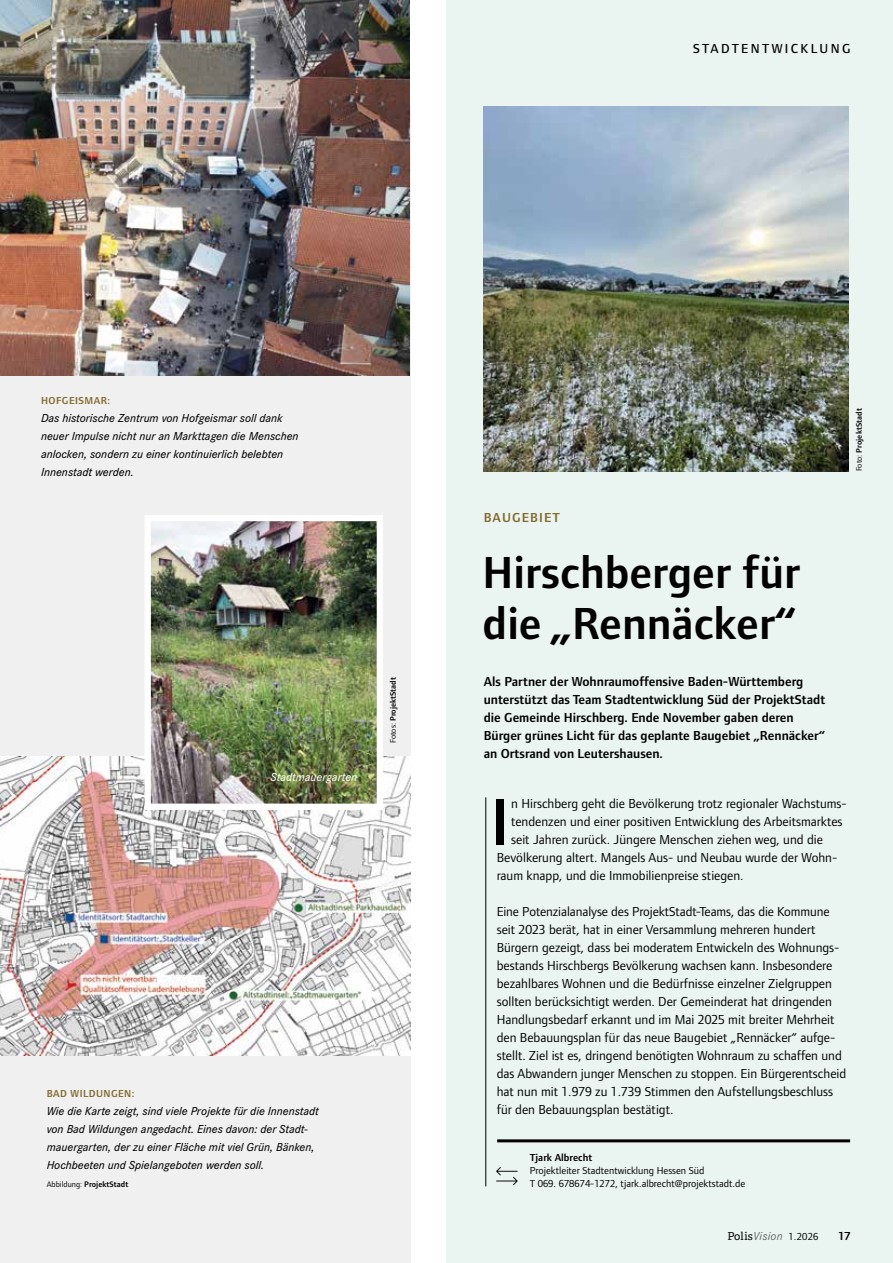
<style>
.page{position:relative;width:893px;height:1263px;background:#fff}
.page>*{position:absolute;margin:0;border:0;box-sizing:border-box;transform-origin:0 0}
.t1{font:500 67.5px "Foundry Form Sans";color:#000}
.t2{font:600 46.5px/51px "Foundry Form Sans";color:#000}
.t3{font:13.5px/18px "Foundry Form Sans";color:#000}
.t4{font:600 13.5px/18px "Foundry Form Sans";color:#000}
.t5{font:500 13.5px "Foundry Form Sans";letter-spacing:.18em;color:#000}
.t6{font:600 13.5px "Foundry Form Sans";letter-spacing:.08em;color:#826b2f}
.t7{font:italic 500 12px/18px "Corporate S Pro";color:#000}
.t8{font:italic 12px "Corporate S Pro";letter-spacing:.02em;color:#646363}
.t9{font:italic 500 12px "Corporate S Pro";color:#fff}
.t10{font:600 12px "Foundry Form Sans";color:#000}
.t11{font:10.5px/12.8px "Foundry Form Sans";color:#000}
.t12{font:600 10.5px "Foundry Form Sans";letter-spacing:.04em;color:#826b2f}
.t13{font:600 10.5px "Foundry Form Sans";color:#000}
.t14{font:600 8.25px "Foundry Form Sans";color:#000}
.s1{font-weight:400}
.s2{font-family:"Adelle";font-style:normal;font-size:10.95px;color:#000}
.s3{font-family:"Foundry Form Sans";font-style:normal;font-size:10.5px;color:#000}
</style>
<div class="page">
<div style="left:446px;top:0;width:447px;height:1263px;background:#eaf5f2"></div>
<img style="left:484px;top:106px;width:365px;height:365px">
<hr style="left:485px;top:797px;width:1px;height:389px;background:#000">
<svg style="left:496px;top:1167px;width:22px;height:18px"></svg>
<hr style="left:497px;top:1139px;width:353px;height:3px;background:#000">
<div style="left:0;top:106px;width:410px;height:1157px;background:#f0f0f0"></div>
<img style="left:0;top:757px;width:410px;height:298px">
<img style="left:0;top:0;width:409px;height:376px">
<img style="left:152px;top:522px;width:224px;height:281px">
<div style="left:145px;top:515px;width:238px;height:295px;border:6px solid #fff"></div>
<p class="t5" style="left:693px;top:41px;width:159px">STADTENTWICKLUNG</p>
<p class="t12" style="left:41px;top:394px;width:71px">HOFGEISMAR:</p>
<p class="t7" style="left:41px;top:408px;width:259px">Das historische Zentrum von Hofgeismar soll dank neuer Impulse nicht nur an Markttagen die Menschen anlocken, sondern zu einer kontinuierlich belebten Innenstadt werden.</p>
<p class="t9" style="left:271px;top:768px;width:88px">Stadtmauergarten</p>
<p class="t14" style="left:389px;top:743px;width:68px;rotate:-90deg"><span class="s1">Fotos:</span> ProjektStadt</p>
<p class="t12" style="left:47px;top:1088px;width:89px">BAD WILDUNGEN:</p>
<p class="t7" style="left:47px;top:1101px;width:274px">Wie die Karte zeigt, sind viele Projekte für die Innenstadt von Bad Wildungen angedacht. Eines davon: der Stadt&shy;mauergarten, der zu einer Fläche mit viel Grün, Bänken, Hochbeeten und Spielangeboten werden soll.</p>
<p class="t14" style="left:47px;top:1180px;width:83px"><span class="s1">Abbildung:</span> ProjektStadt</p>
<p class="t14" style="left:855px;top:471px;width:64px;rotate:-90deg"><span class="s1">Foto:</span> ProjektStadt</p>
<p class="t6" style="left:484px;top:510px;width:78px">BAUGEBIET</p>
<h2 class="t2" style="left:483px;top:546px;width:319px">Hirschberger für die „Rennäcker“</h2>
<p class="t4" style="left:484px;top:672px;width:343px">Als Partner der Wohnraumoffensive Baden-Württemberg unterstützt das Team Stadtentwicklung Süd der ProjektStadt die Gemeinde Hirschberg. Ende November gaben deren Bürger grünes Licht für das geplante Baugebiet „Rennäcker“ an Ortsrand von Leutershausen.</p>
<h1 class="t1" style="left:491px;top:784px;width:19px">I</h1>
<p class="t3" style="left:511px;top:794px;width:337px">n Hirschberg geht die Bevölkerung trotz regionaler Wachstums-</p>
<p class="t3" style="left:511px;top:812px;width:333px">tendenzen und einer positiven Entwicklung des Arbeitsmarktes</p>
<p class="t3" style="left:511px;top:830px;width:313px">seit Jahren zurück. Jüngere Menschen ziehen weg, und die</p>
<p class="t3" style="left:497px;top:848px;width:342px">Bevölkerung altert. Mangels Aus- und Neubau wurde der Wohn-</p>
<p class="t3" style="left:497px;top:866px;width:248px">raum knapp, und die Immobilienpreise stiegen.</p>
<p class="t3" style="left:497px;top:902px;width:351px">Eine Potenzialanalyse des ProjektStadt-Teams, das die Kommune seit 2023 berät, hat in einer Versammlung mehreren hundert Bürgern gezeigt, dass bei moderatem Entwickeln des Wohnungs&shy;bestands Hirschbergs Bevölkerung wachsen kann. Insbesondere bezahlbares Wohnen und die Bedürfnisse einzelner Zielgruppen sollten berücksichtigt werden. Der Gemeinderat hat dringenden Handlungsbedarf erkannt und im Mai 2025 mit breiter Mehrheit den Bebauungsplan für das neue Baugebiet „Rennäcker“ aufge&shy;stellt. Ziel ist es, dringend benötigten Wohnraum zu schaffen und das Abwandern junger Menschen zu stoppen. Ein Bürgerentscheid hat nun mit 1.979 zu 1.739 Stimmen den Aufstellungsbeschluss für den Bebauungsplan bestätigt.</p>
<p class="t13" style="left:530px;top:1152px;width:64px">Tjark Albrecht</p>
<p class="t11" style="left:530px;top:1164px;width:217px">Projektleiter Stadtentwicklung Hessen Süd<br>T 069. 678674-1272, tjark.albrecht@projektstadt.de</p>
<p class="t8" style="left:727px;top:1228px;width:92px"><span class="s2">Polis</span>Vision <span class="s3">1.2026</span></p>
<p class="t10" style="left:838px;top:1230px;width:13px">17</p>
</div>
